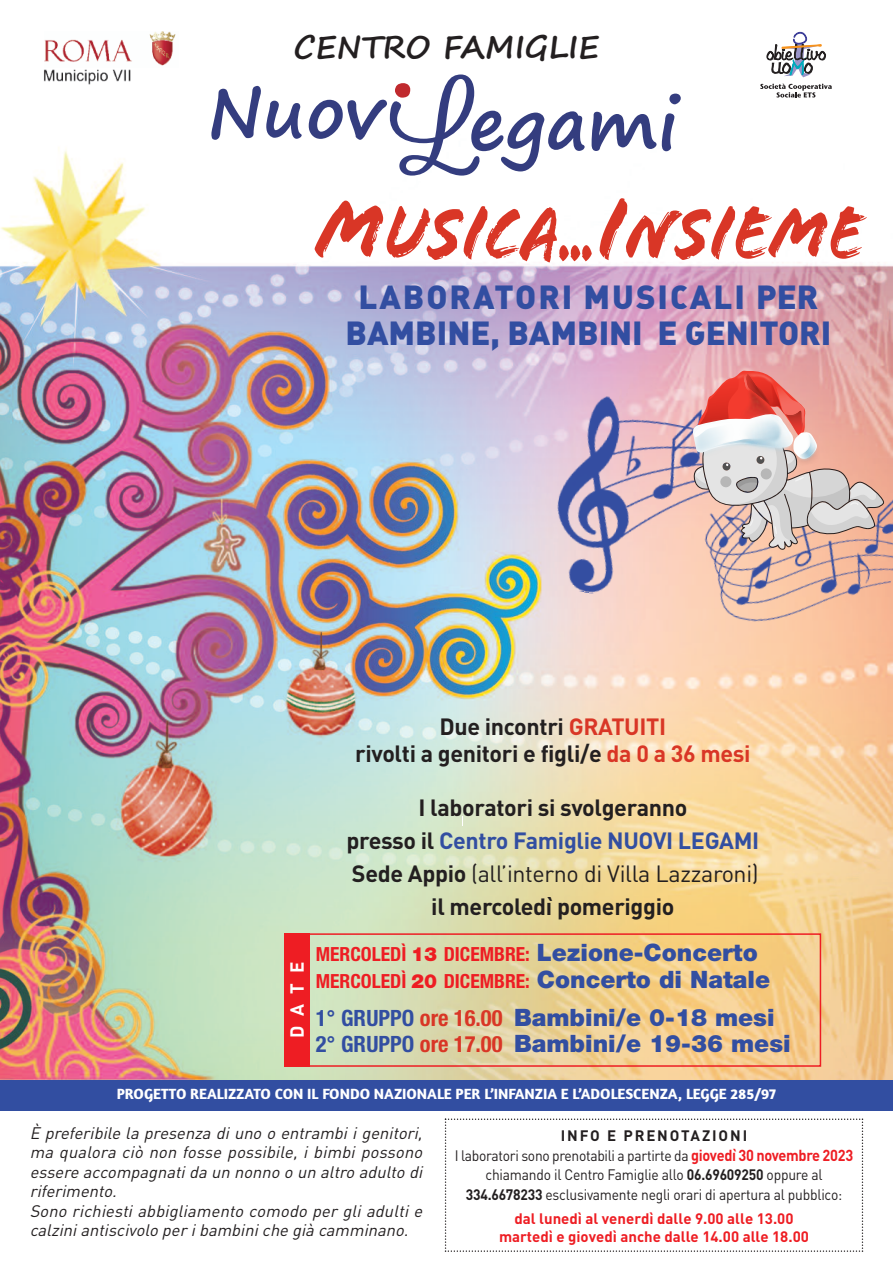
<style>
.page{position:relative;width:893px;height:1263px;background:#fff}
.page>*{position:absolute;margin:0;border:0;box-sizing:border-box;transform-origin:0 0}
.t1{font:79.05px "Flood";color:#d93626;scale:.85 1}
.t2{font:33px/35.1px "DIN Black Alternate";color:#324ea1;text-align:center}
.t3{font:700 31.2px "Segoe Print";color:#231f20}
.t4{font:900 24px/26px "Helvetica Neue";color:#324ea1}
.t5{font:700 23.25px/33px "DIN";letter-spacing:-.015em;color:#231f20;text-align:center}
.t6{font:700 condensed 19.5px/26.4px "Helvetica Neue";color:#ee1d23}
.t7{font:700 18.75px "DIN";color:#fff}
.t8{font:italic 16.5px/19.5px "DIN";color:#231f20}
.t9{font:15px/19.4px "DIN";letter-spacing:-.015em;color:#231f20;text-align:center;scale:.92 1}
.t10{font:700 15px "Amaranth";color:#fff}
.t11{font:15px/18px "DIN Bold";color:#ee1d23;text-align:center}
.s1{font-size:91.5px}
.s2{color:#d93626}
.s3{color:#324ea1}
.s4{font-weight:400}
.s5{font-weight:900;font-stretch:normal}
.s6{font-weight:900;font-stretch:normal;font-size:24px;color:#324ea1}
.s7{font-weight:700;font-stretch:condensed;font-size:22.5px}
.s8{font-weight:700;font-stretch:condensed;font-size:22.5px;color:#d93626}
.s9{font-weight:700}
.s10{font-weight:700;font-size:15.75px;color:#ee1d23}
</style>
<div class="page">
<img style="left:0;top:135px;width:893px;height:945px">
<svg style="left:766px;top:32px;width:60px;height:46px"></svg>
<svg style="left:760px;top:84px;width:72px;height:14px"></svg>
<img style="left:44px;top:69px;width:87px;height:16px">
<svg style="left:211px;top:86px;width:91px;height:54px"></svg>
<svg style="left:592px;top:112px;width:64px;height:39px"></svg>
<svg style="left:662px;top:94px;width:19px;height:57px"></svg>
<svg style="left:309px;top:74px;width:276px;height:102px"></svg>
<div style="left:0;top:1080px;width:893px;height:31px;background:#324ea1"></div>
<svg style="left:445px;top:1118px;width:418px;height:134px"></svg>
<div style="left:308px;top:933px;width:513px;height:134px;border:2px solid #ee1d23"></div>
<div style="left:285px;top:933px;width:25px;height:134px;background:#ee1d23"></div>
<img style="left:541px;top:383px;width:352px;height:266px">
<img style="left:722px;top:351px;width:66px;height:9px">
<svg style="left:687px;top:360px;width:197px;height:190px;background:#dbb0ab"></svg>
<img style="left:781px;top:419px;width:45px;height:53px">
<img style="left:44px;top:32px;width:132px;height:34px">
<h3 class="t3" style="left:294px;top:29px;width:307px">CENTRO FAMIGLIE</h3>
<h1 class="t1" style="left:316px;top:182px;width:646px"><span class="s1">M</span>USICA...<span class="s1">I</span>NSIEME</h1>
<h2 class="t2" style="left:346px;top:280px;width:487px">LABORATORI MUSICALI PER<br>BAMBINE, BAMBINI E GENITORI</h2>
<p class="t7" style="left:286px;top:1038px;width:78px;rotate:-90deg">DATE</p>
<h3 class="t5" style="left:355px;top:714px;width:397px;line-height:27px">Due incontri <span class="s2">GRATUITI<br></span>rivolti a genitori e figli/e <span class="s2">da 0 a 36 mesi</span></h3>
<h3 class="t5" style="left:346px;top:792px;width:414px">I laboratori si svolgeranno<br>presso il <span class="s3">Centro Famiglie NUOVI LEGAMI </span>Sede Appio <span class="s4">(all’interno di Villa Lazzaroni) </span>il mercoledì pomeriggio</h3>
<p class="t6" style="left:316px;top:940px;width:456px">MERCOLEDÌ <span class="s5">13</span> DICEMBRE: <span class="s6">Lezione-Concerto<br></span>MERCOLEDÌ <span class="s5">20</span> DICEMBRE: <span class="s6">Concerto di Natale</span></p>
<h3 class="t4" style="left:316px;top:1006px;width:476px"><span class="s7">1° GRUPPO</span> <span class="s8">ore 16.00</span> Bambini/e 0-18 mesi<br><span class="s7">2° GRUPPO</span> <span class="s8">ore 17.00</span> Bambini/e 19-36 mesi</h3>
<p class="t10" style="left:117px;top:1089px;width:661px">PROGETTO REALIZZATO CON IL FONDO NAZIONALE PER L’INFANZIA E L’ADOLESCENZA, LEGGE 285/97</p>
<p class="t8" style="left:30px;top:1123px;width:396px">È preferibile la presenza di uno o entrambi i genitori, ma qualora ciò non fosse possibile, i bimbi possono essere accompagnati da un nonno o un altro adulto di riferimento.<br>Sono richiesti abbigliamento comodo per gli adulti e calzini antiscivolo per i bambini che già camminano.</p>
<p class="t9" style="left:455px;top:1126px;width:435px"><span class="s9">INFO E PRENOTAZIONI<br></span>I laboratori sono prenotabili a partirte da <span class="s10">giovedì 30 novembre 2023 </span>chiamando il Centro Famiglie allo <span class="s9">06.69609250</span> oppure al</p>
<p class="t9" style="left:466px;top:1185px;width:411px"><span class="s9">334.6678233</span> esclusivamente negli orari di apertura al pubblico:</p>
<p class="t11" style="left:499px;top:1209px;width:311px">dal lunedì al venerdì dalle 9.00 alle 13.00 martedì e giovedì anche dalle 14.00 alle 18.00</p>
</div>
